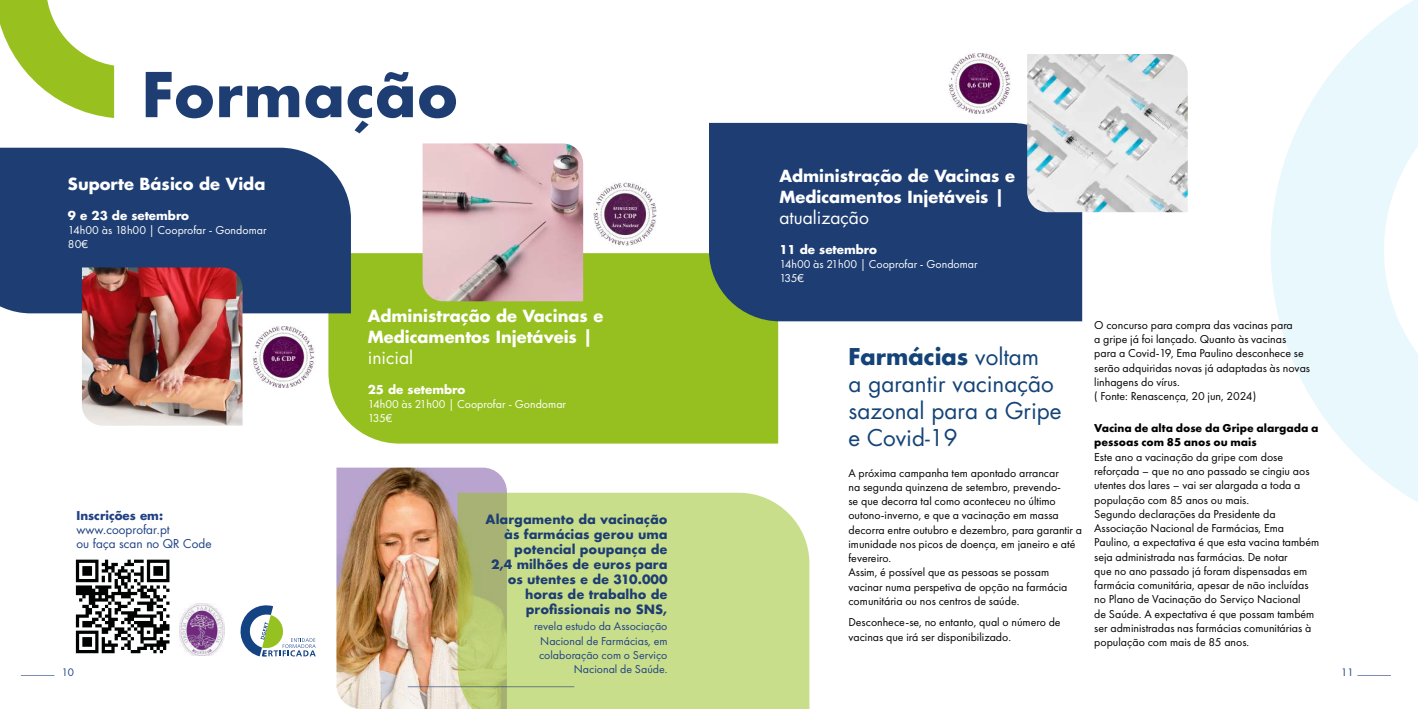
<style>
.page{position:relative;width:1418px;height:709px;background:#fff}
.page>*{position:absolute;margin:0;border:0;box-sizing:border-box;transform-origin:0 0}
.t1{font:700 60px "Futura";color:#1d3d73}
.t2{font:22.5px/27px "Futura Std";color:#144477}
.t3{font:17.5px "Futura Std";color:#fff}
.t4{font:700 16.25px/21px "Futura Std";color:#fff}
.t5{font:700 12.5px/15px "Futura";color:#1d3d73;text-align:right}
.t6{font:11.88px/14.2px "Futura PT";color:#000}
.t7{font:11.88px/14.2px "Futura PT";color:#fff}
.t8{font:11.88px/14.2px "Futura PT";color:#204184;text-align:right}
.t9{font:700 11.88px/14.2px "Futura PT";color:#000}
.t10{font:700 11.88px "Futura Std";color:#fff}
.t11{font:11.88px/14.2px "Futura Std";color:#204184}
.t12{font:700 11.88px "Futura Std";color:#204184}
.t13{font:10px "Futura Std";color:#204184}
.s1{font-size:17.5px}
.s2{font-weight:700}
</style>
<div class="page">
<svg style="left:1357px;top:675px;width:33px;height:1px"></svg>
<svg style="left:21px;top:675px;width:33px;height:1px"></svg>
<svg style="left:0;top:0;width:114px;height:118px"></svg>
<svg style="left:1271px;top:0;width:146px;height:502px;fill:#e9f8fd"></svg>
<div style="left:328px;top:253px;width:450px;height:190px;background:#96c01f"></div>
<div style="left:0;top:148px;width:351px;height:165px;background:#1d3d73"></div>
<svg style="left:240px;top:605px;width:76px;height:51px"></svg>
<img style="left:179px;top:603px;width:45px;height:53px">
<svg style="left:75px;top:559px;width:95px;height:95px"></svg>
<svg style="left:76px;top:559px;width:93px;height:94px"></svg>
<img style="left:82px;top:267px;width:160px;height:158px">
<img style="left:238px;top:327px;width:77px;height:60px">
<img style="left:593px;top:182px;width:63px;height:64px">
<img style="left:422px;top:143px;width:161px;height:158px">
<img style="left:336px;top:467px;width:171px;height:242px">
<div style="left:709px;top:123px;width:373px;height:198px;background:#1d3d73"></div>
<img style="left:1027px;top:54px;width:160px;height:158px">
<img style="left:948px;top:53px;width:63px;height:61px">
<svg style="left:457px;top:493px;width:352px;height:216px;background:#c6d989"></svg>
<svg style="left:408px;top:686px;width:166px;height:1px"></svg>
<h1 class="t1" style="left:141px;top:51px;width:319px">Formação</h1>
<h3 class="t4" style="left:68px;top:173px;width:199px">Suporte Básico de Vida</h3>
<p class="t10" style="left:68px;top:207px;width:123px">9 e 23 de setembro</p>
<p class="t7" style="left:68px;top:223px;width:200px">14h00 às 18h00 | Cooprofar - Gondomar<br>80€</p>
<h3 class="t4" style="left:779px;top:165px;width:237px">Administração de Vacinas e<br>Medicamentos Injetáveis <span class="s1">|</span></h3>
<h3 class="t3" style="left:779px;top:207px;width:91px">atualização</h3>
<p class="t10" style="left:779px;top:241px;width:99px">11 de setembro</p>
<p class="t7" style="left:779px;top:257px;width:200px">14h00 às 21h00 | Cooprofar - Gondomar<br>135€</p>
<h3 class="t4" style="left:368px;top:305px;width:237px">Administração de Vacinas e<br>Medicamentos Injetáveis <span class="s1">|</span></h3>
<h3 class="t3" style="left:368px;top:347px;width:47px">inicial</h3>
<p class="t10" style="left:368px;top:381px;width:99px">25 de setembro</p>
<p class="t7" style="left:368px;top:397px;width:200px">14h00 às 21h00 | Cooprofar - Gondomar<br>135€</p>
<p class="t6" style="left:1094px;top:318px;width:217px">O concurso para compra das vacinas para<br>a gripe já foi lançado. Quanto às vacinas para a Covid-19, Ema Paulino desconhece se serão adquiridas novas já adaptadas às novas linhagens do vírus.<br>( Fonte: Renascença, 20 jun, 2024)</p>
<p class="t9" style="left:1094px;top:421px;width:226px">Vacina de alta dose da Gripe alargada a pessoas com 85 anos ou mais</p>
<p class="t6" style="left:1094px;top:449px;width:227px">Este ano a vacinação da gripe com dose reforçada – que no ano passado se cingiu aos utentes dos lares – vai ser alargada a toda a população com 85 anos ou mais.<br>Segundo declarações da Presidente da Associação Nacional de Farmácias, Ema Paulino, a expectativa é que esta vacina também seja administrada nas farmácias. De notar<br>que no ano passado já foram dispensadas em farmácia comunitária, apesar de não incluídas no Plano de Vacinação do Serviço Nacional<br>de Saúde. A expectativa é que possam também ser administradas nas farmácias comunitárias à população com mais de 85 anos.</p>
<h2 class="t2" style="left:848px;top:343px;width:215px"><span class="s2">Farmácias</span> voltam<br>a garantir vacinação sazonal para a Gripe e Covid-19</h2>
<p class="t6" style="left:848px;top:465px;width:235px">A próxima campanha tem apontado arrancar<br>na segunda quinzena de setembro, prevendo-<br>se que decorra tal como aconteceu no último outono-inverno, e que a vacinação em massa decorra entre outubro e dezembro, para garantir a imunidade nos picos de doença, em janeiro e até fevereiro.<br>Assim, é possível que as pessoas se possam vacinar numa perspetiva de opção na farmácia comunitária ou nos centros de saúde.</p>
<p class="t6" style="left:848px;top:615px;width:214px">Desconhece-se, no entanto, qual o número de vacinas que irá ser disponibilizado.</p>
<p class="t12" style="left:76px;top:507px;width:88px">Inscrições em:</p>
<p class="t11" style="left:76px;top:523px;width:136px">www.cooprofar.pt<br>ou faça scan no QR Code</p>
<p class="t5" style="left:485px;top:512px;width:183px">Alargamento da vacinação às farmácias gerou uma potencial poupança de<br>2,4 milhões de euros para os utentes e de 310.000 horas de trabalho de profissionais no SNS,</p>
<p class="t8" style="left:534px;top:619px;width:135px">revela estudo da Associação<br>Nacional de Farmácias, em colaboração com o Serviço<br>Nacional de Saúde.</p>
<p class="t13" style="left:62px;top:666px;width:14px">10</p>
<p class="t13" style="left:1341px;top:666px;width:14px">11</p>
</div>
